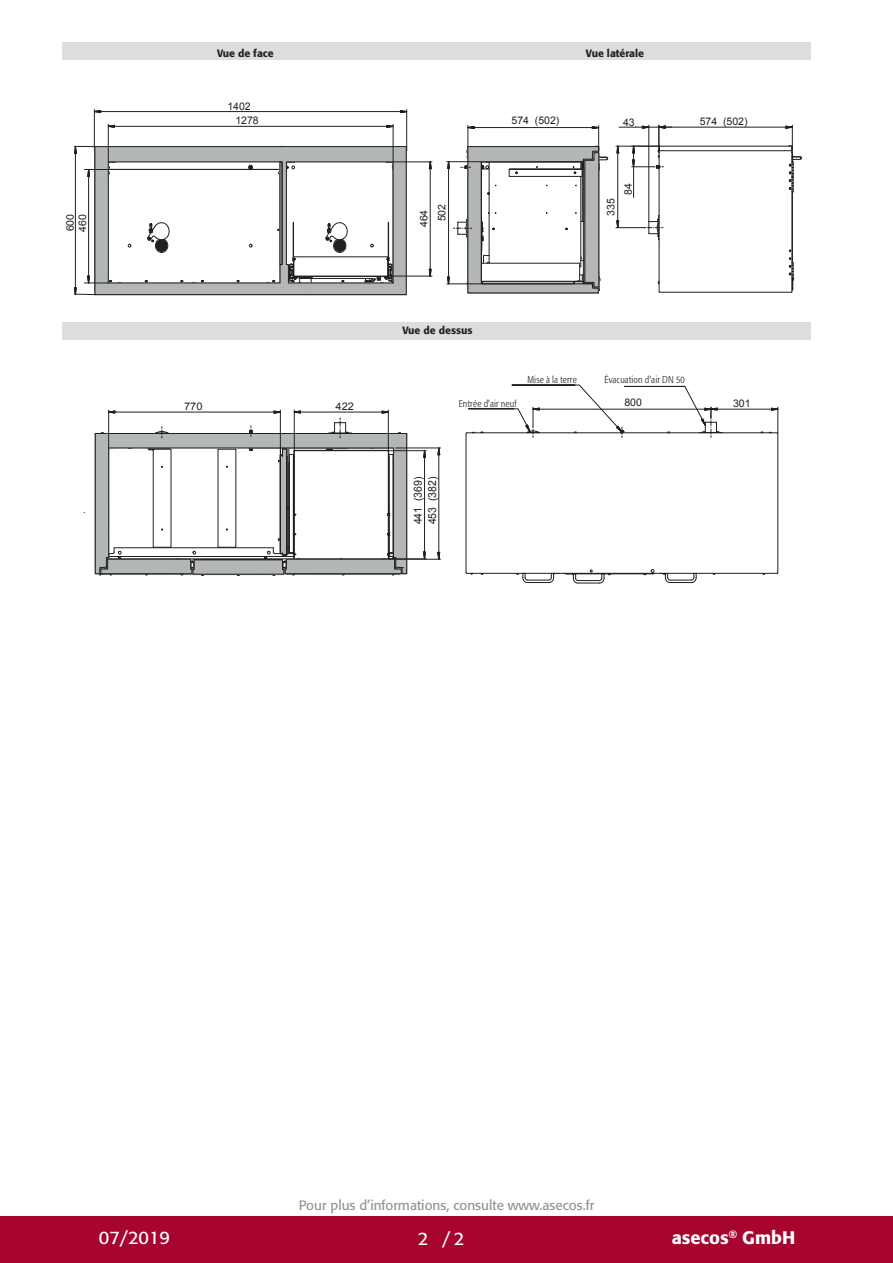
<style>
.page{position:relative;width:893px;height:1263px;background:#fff}
.page>*{position:absolute;margin:0;border:0;box-sizing:border-box;transform-origin:0 0}
.t1{font:500 18px "Formata Pro";color:#fff}
.t2{font:18px "Formata Pro";color:#fff}
.CB_AF_U4-Fachhaendle{font:13.5px "Formata Pro";color:#939598}
.t3{font:11.1px/14.2px "Arial";color:#231f20;scale:.95 1}
.t4{font:10.5px/14.1px "Arial";color:#231f20}
.t5{font:500 10.5px "Formata Pro";color:#231f20}
.t6{font:10.5px "Arial";color:#231f20;scale:1.06 1}
.t7{font:300 condensed 9.75px "Formata Pro";letter-spacing:.02em;color:#231f20}
</style>
<div class="page">
<div style="left:0;top:1216px;width:893px;height:47px;background:#a7052d"></div>
<div style="left:63px;top:43px;width:748px;height:17px;background:#dcdddf"></div>
<div style="left:63px;top:322px;width:748px;height:17px;background:#dcdddf"></div>
<svg style="left:428px;top:268px;width:4px;height:8px"></svg>
<svg style="left:428px;top:162px;width:4px;height:18px"></svg>
<hr style="left:430px;top:169px;width:1px;height:100px;background:#231f20">
<hr style="left:393px;top:161px;width:39px;height:1px;background:#231f20">
<hr style="left:388px;top:276px;width:44px;height:1px;background:#231f20">
<svg style="left:74px;top:109px;width:348px;height:187px"></svg>
<hr style="left:115px;top:126px;width:272px;height:1px;background:#231f20">
<hr style="left:108px;top:124px;width:1px;height:38px;background:#231f20">
<hr style="left:393px;top:124px;width:1px;height:38px;background:#231f20">
<svg style="left:447px;top:125px;width:161px;height:169px"></svg>
<svg style="left:437px;top:447px;width:4px;height:19px"></svg>
<svg style="left:437px;top:551px;width:4px;height:9px"></svg>
<hr style="left:438px;top:455px;width:1px;height:97px;background:#231f20">
<hr style="left:396px;top:448px;width:44px;height:1px;background:#231f20">
<hr style="left:395px;top:559px;width:45px;height:1px;background:#231f20">
<svg style="left:423px;top:447px;width:3px;height:22px"></svg>
<svg style="left:423px;top:551px;width:3px;height:9px"></svg>
<hr style="left:424px;top:457px;width:1px;height:95px;background:#231f20">
<hr style="left:388px;top:558px;width:38px;height:1px;background:#231f20">
<hr style="left:388px;top:450px;width:38px;height:1px;background:#231f20">
<svg style="left:94px;top:409px;width:317px;height:167px"></svg>
<svg style="left:616px;top:125px;width:186px;height:168px"></svg>
<hr style="left:616px;top:146px;width:43px;height:1px;background:#231f20">
<svg style="left:466px;top:569px;width:312px;height:15px"></svg>
<hr style="left:717px;top:409px;width:55px;height:1px;background:#231f20">
<svg style="left:760px;top:407px;width:19px;height:27px"></svg>
<svg style="left:468px;top:384px;width:255px;height:54px"></svg>
<p class="t5" style="left:217px;top:46px;width:58px">Vue de face</p>
<p class="t5" style="left:586px;top:46px;width:60px">Vue latérale</p>
<p class="t4" style="left:235px;top:99px;width:25px;text-indent:-8px">1402<br>1278</p>
<p class="t4" style="left:64px;top:232px;width:20px;line-height:12.5px;rotate:-90deg">600<br>460</p>
<p class="t4" style="left:415px;top:227px;width:25px;line-height:18px;text-align:center;rotate:-90deg">464<br>502</p>
<p class="t4" style="left:511px;top:113px;width:49px">574 (502)</p>
<p class="t4" style="left:623px;top:115px;width:13px">43</p>
<p class="t4" style="left:700px;top:115px;width:49px">574 (502)</p>
<p class="t4" style="left:604px;top:216px;width:19px;rotate:-90deg">335</p>
<p class="t4" style="left:621px;top:195px;width:13px;rotate:-90deg">84</p>
<p class="t6" style="left:184px;top:399px;width:19px">770</p>
<p class="t6" style="left:335px;top:399px;width:19px">422</p>
<p class="t5" style="left:402px;top:323px;width:71px">Vue de dessus</p>
<p class="t7" style="left:459px;top:397px;width:60px">Entrée d'air neuf</p>
<p class="t7" style="left:527px;top:373px;width:51px">Mise à la terre</p>
<p class="t3" style="left:411px;top:524px;width:52px;rotate:-90deg">441 (369)<br>453 (382)</p>
<p class="t7" style="left:604px;top:373px;width:82px">Évacuation d'air DN 50</p>
<p class="t4" style="left:624px;top:395px;width:19px">800</p>
<p class="t4" style="left:733px;top:397px;width:19px">301</p>
<p class="CB_AF_U4-Fachhaendle" style="left:299px;top:1196px;width:297px">Pour plus d’informations, consulte www.asecos.fr</p>
<p class="t2" style="left:99px;top:1225px;width:73px">07/2019</p>
<p class="t2" style="left:418px;top:1227px;width:12px">2</p>
<p class="t2" style="left:442px;top:1227px;width:23px">/2</p>
<h1 class="t1" style="left:672px;top:1225px;width:125px">asecos<sup>®</sup> GmbH</h1>
</div>
